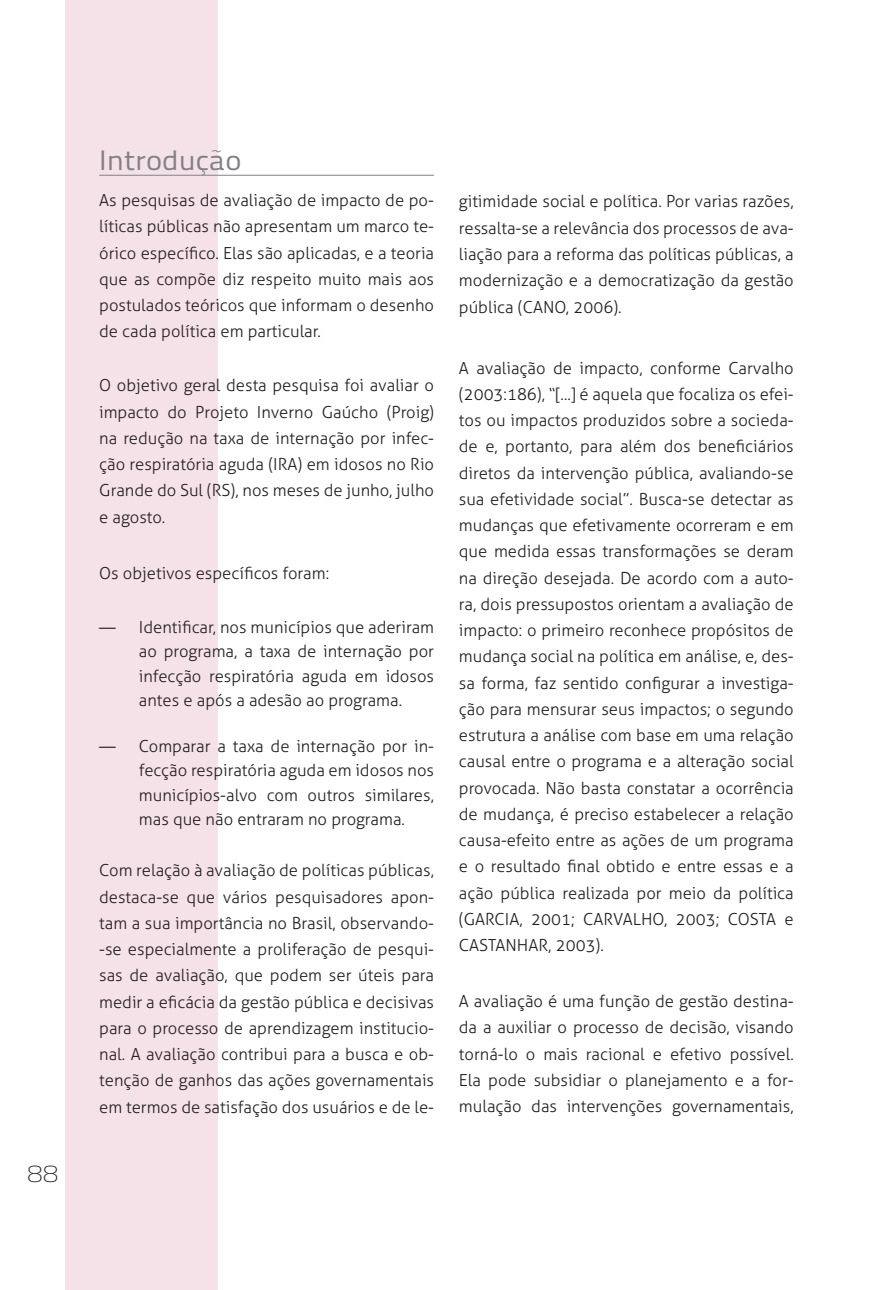
<style>
.page{position:relative;width:893px;height:1290px;background:#fff}
.page>*{position:absolute;margin:0;border:0;box-sizing:border-box;transform-origin:0 0}
.t1{font:28px "Titillium Text 15 L 400 wt";color:#808285;scale:1.09 1}
.t2{font:24.5px "Titillium Text 15 L 1 wt";color:#231f20;scale:1.09 1}
.t3{font:300 16.62px/26.2px "Aller";color:#231f20;text-align:justify}
</style>
<div class="page">
<div style="left:65px;top:0;width:152px;height:1290px;background:#f5e2e8"></div>
<hr style="left:99px;top:175px;width:335px;height:1px;background:#808285">
<h2 class="t2" style="left:28px;top:1159px;width:29px">88</h2>
<h1 class="t1" style="left:99px;top:143px;width:132px">Introdução</h1>
<p class="t3" style="left:99px;top:187px;width:336px">As pesquisas de avaliação de impacto de po&shy;líticas públicas não apresentam um marco te&shy;órico específico. Elas são aplicadas, e a teoria que as compõe diz respeito muito mais aos postulados teóricos que informam o desenho de cada política em particular.</p>
<p class="t3" style="left:99px;top:372px;width:336px">O objetivo geral desta pesquisa foi avaliar o impacto do Projeto Inverno Gaúcho (Proig) na redução na taxa de internação por infec&shy;ção respiratória aguda (IRA) em idosos no Rio Grande do Sul (RS), nos meses de junho, julho e agosto.</p>
<p class="t3" style="left:99px;top:560px;width:231px">Os objetivos específicos foram:</p>
<p class="t3" style="left:139px;top:615px;width:297px;line-height:24.5px;text-indent:-40px">— Identificar, nos municípios que aderiram ao programa, a taxa de internação por infecção respiratória aguda em idosos antes e após a adesão ao programa.</p>
<p class="t3" style="left:139px;top:734px;width:297px;line-height:24.5px;text-indent:-40px">— Comparar a taxa de internação por in&shy;fecção respiratória aguda em idosos nos municípios-alvo com outros similares, mas que não entraram no programa.</p>
<p class="t3" style="left:99px;top:857px;width:336px">Com relação à avaliação de políticas públicas, destaca-se que vários pesquisadores apon&shy;tam a sua importância no Brasil, observando--se especialmente a proliferação de pesqui&shy;sas de avaliação, que podem ser úteis para medir a eficácia da gestão pública e decisivas para o processo de aprendizagem institucio&shy;nal. A avaliação contribui para a busca e ob&shy;tenção de ganhos das ações governamentais em termos de satisfação dos usuários e de le-</p>
<p class="t3" style="left:459px;top:188px;width:336px">gitimidade social e política. Por varias razões, ressalta-se a relevância dos processos de ava&shy;liação para a reforma das políticas públicas, a modernização e a democratização da gestão pública (CANO, 2006).</p>
<p class="t3" style="left:459px;top:354px;width:336px">A avaliação de impacto, conforme Carvalho (2003:186), “[...] é aquela que focaliza os efei&shy;tos ou impactos produzidos sobre a socieda&shy;de e, portanto, para além dos beneficiários diretos da intervenção pública, avaliando-se sua efetividade social”. Busca-se detectar as mudanças que efetivamente ocorreram e em que medida essas transformações se deram na direção desejada. De acordo com a auto&shy;ra, dois pressupostos orientam a avaliação de impacto: o primeiro reconhece propósitos de mudança social na política em análise, e, des&shy;sa forma, faz sentido configurar a investiga&shy;ção para mensurar seus impactos; o segundo estrutura a análise com base em uma relação causal entre o programa e a alteração social provocada. Não basta constatar a ocorrência de mudança, é preciso estabelecer a relação causa-efeito entre as ações de um programa e o resultado final obtido e entre essas e a ação pública realizada por meio da política (GARCIA, 2001; CARVALHO, 2003; COSTA e CASTANHAR, 2003).</p>
<p class="t3" style="left:459px;top:988px;width:336px">A avaliação é uma função de gestão destina&shy;da a auxiliar o processo de decisão, visando torná-lo o mais racional e efetivo possível.<br>Ela pode subsidiar o planejamento e a for&shy;mulação das intervenções governamentais,</p>
</div>
